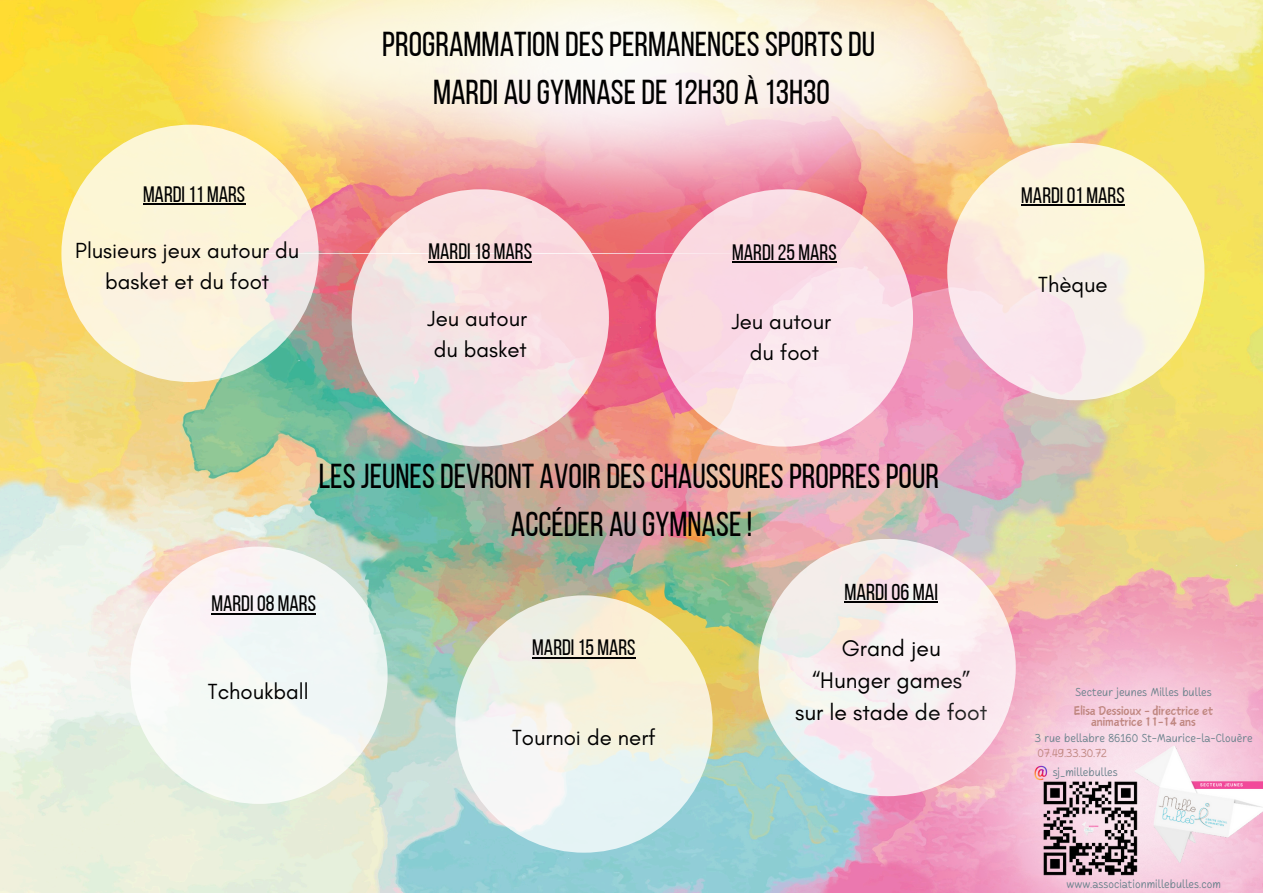
<style>
.page{position:relative;width:1263px;height:893px;background:#fff}
.page>*{position:absolute;margin:0;border:0;box-sizing:border-box;transform-origin:0 0}
.t1{font:34.5px/47.8px "Bebas Neue";color:#000;text-align:center}
.t2{font:22.95px "Glacial Indifference";color:#000}
.t3{font:22.95px "Bebas Neue";color:#000}
.t4{font:22.27px/31px "Glacial Indifference";color:#000;text-align:center}
.t5{font:22.27px "Bebas Neue";color:#000}
.t6{font:11.48px "Cakerolli";color:#6a828c}
.t7{font:11.48px/11px "Canva Yi Cai Latin";color:#bf867f;text-align:center}
.t8{font:11.48px "Cakerolli";color:#bf867f}
</style>
<div class="page">
<img style="left:0;top:0;width:1263px;height:893px">
<svg style="left:130px;top:0;width:252px;height:253px"></svg>
<svg style="left:382px;top:0;width:701px;height:271px"></svg>
<svg style="left:352px;top:189px;width:257px;height:257px;fill:#f9e0e3"></svg>
<hr style="left:429px;top:261px;width:103px;height:2px;background:#000">
<div style="left:656px;top:189px;width:257px;height:257px;background:#fadee6;border-radius:50%"></div>
<hr style="left:732px;top:261px;width:105px;height:2px;background:#000">
<div style="left:130px;top:546px;width:258px;height:258px;background:#f4f7f6;border-radius:50%"></div>
<hr style="left:211px;top:612px;width:105px;height:2px;background:#000">
<svg style="left:455px;top:595px;width:258px;height:257px"></svg>
<hr style="left:532px;top:657px;width:104px;height:1px;background:#000">
<svg style="left:758px;top:539px;width:258px;height:257px"></svg>
<hr style="left:844px;top:601px;width:94px;height:2px;background:#000">
<svg style="left:61px;top:125px;width:258px;height:257px;fill:#fcf4d9"></svg>
<hr style="left:143px;top:203px;width:102px;height:2px;background:#000">
<div style="left:947px;top:143px;width:257px;height:257px;background:linear-gradient(to right,#fbe3e7,#fafbdb);border-radius:50%"></div>
<hr style="left:1021px;top:204px;width:103px;height:2px;background:#000">
<img style="left:891px;top:546px;width:372px;height:347px">
<svg style="left:1034px;top:766px;width:13px;height:6px"></svg>
<img style="left:1102px;top:729px;width:161px;height:146px">
<img style="left:1034px;top:772px;width:112px;height:112px">
<p class="t5" style="left:143px;top:185px;width:104px">MARDI 11 MARS</p>
<p class="t4" style="left:75px;top:234px;width:225px">Plusieurs jeux autour du basket et du foot</p>
<p class="t1" style="left:382px;top:23px;width:494px">PROGRAMMATION DESPERMANENCESSPORTSDU<br>MARDI AUGYMNASEDE12H30 À 13H30</p>
<p class="t5" style="left:429px;top:243px;width:105px">MARDI 18 MARS</p>
<p class="t4" style="left:428px;top:302px;width:101px">Jeu autour</p>
<h1 class="t4" style="left:434px;top:333px;width:95px">du basket</h1>
<p class="t5" style="left:732px;top:243px;width:106px">MARDI 25 MARS</p>
<p class="t4" style="left:732px;top:306px;width:101px">Jeu autour</p>
<p class="t4" style="left:750px;top:337px;width:71px">du foot</p>
<p class="t5" style="left:1021px;top:186px;width:105px">MARDI 01 MARS</p>
<p class="t4" style="left:1038px;top:269px;width:71px">Thèque</p>
<p class="t1" style="left:319px;top:455px;width:622px">LESJEUNESDEVRONT AVOIRDESCHAUSSURESPROPRESPOUR<br>ACCÉDER AUGYMNASE!</p>
<p class="t5" style="left:211px;top:594px;width:106px">MARDI 08 MARS</p>
<p class="t4" style="left:208px;top:676px;width:102px">Tchoukball</p>
<p class="t5" style="left:532px;top:638px;width:105px">MARDI 15 MARS</p>
<p class="t4" style="left:512px;top:721px;width:145px">Tournoi de nerf</p>
<p class="t3" style="left:844px;top:582px;width:95px">MARDI 06 MAI</p>
<p class="t2" style="left:842px;top:634px;width:101px">Grand jeu</p>
<h1 class="t2" style="left:812px;top:666px;width:160px">“Hunger games”</h1>
<p class="t2" style="left:795px;top:698px;width:194px">sur le stade de foot</p>
<p class="t6" style="left:1075px;top:687px;width:138px">Secteur jeunes Milles bulles</p>
<p class="t7" style="left:1074px;top:705px;width:141px">Elisa Dessioux - directrice et animatrice 11-14 ans</p>
<p class="t6" style="left:1035px;top:733px;width:219px">3 rue bellabre 86160 St-Maurice-la-Clouère</p>
<p class="t8" style="left:1037px;top:748px;width:71px">07.49.33.30.72</p>
<p class="t6" style="left:1053px;top:767px;width:67px">sj_millebulles</p>
<p class="t6" style="left:1066px;top:879px;width:156px">www.associationmillebulles.com</p>
</div>
